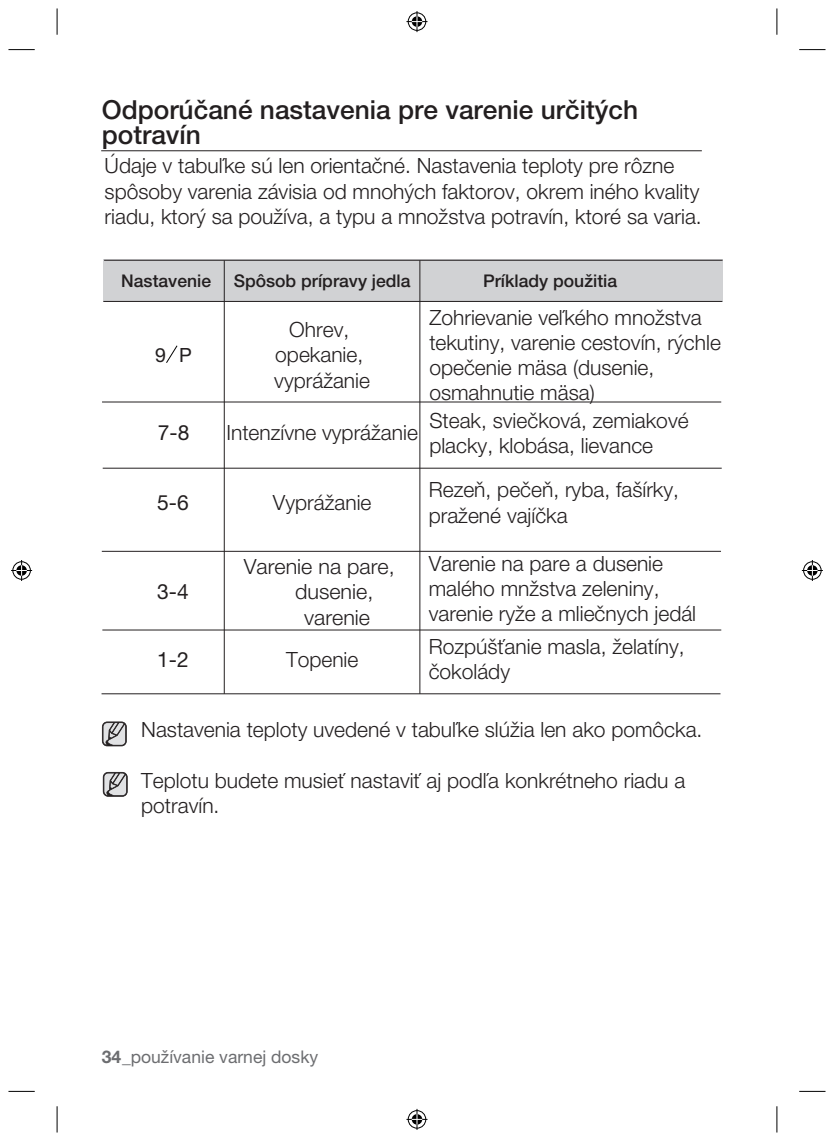
<style>
.page{position:relative;width:834px;height:1141px;background:#fff}
.page>*{position:absolute;margin:0;border:0;box-sizing:border-box;transform-origin:0 0}
.t1{font:500 26.25px/24.8px "Helvetica Neue LT Pro";color:#231f20}
.t2{font:300 21px/25.2px "Helvetica Neue LT Pro";color:#231f20}
.t3{font:21px "Helvetica Neue LT Pro";color:#231f20}
.t4{font:19.6px "Helvetica Neue LT Pro";color:#231f20}
.t5{font:500 17.5px "Helvetica Neue LT Pro";color:#231f20}
.t6{font:17.5px "Helvetica Neue LT Pro";color:#6c6d70}
.s1{font-weight:700}
</style>
<div class="page">
<svg style="left:776px;top:1106px;width:1px;height:26px"></svg>
<svg style="left:776px;top:8px;width:1px;height:27px"></svg>
<svg style="left:57px;top:1106px;width:1px;height:26px"></svg>
<svg style="left:57px;top:8px;width:1px;height:27px"></svg>
<svg style="left:799px;top:1091px;width:26px;height:1px"></svg>
<svg style="left:8px;top:1091px;width:27px;height:1px"></svg>
<svg style="left:799px;top:49px;width:26px;height:1px"></svg>
<svg style="left:8px;top:49px;width:27px;height:1px"></svg>
<svg style="left:406px;top:11px;width:21px;height:21px"></svg>
<svg style="left:406px;top:1109px;width:21px;height:21px"></svg>
<svg style="left:11px;top:560px;width:21px;height:21px"></svg>
<svg style="left:801px;top:560px;width:21px;height:21px"></svg>
<hr style="left:101px;top:150px;width:600px;height:1px;background:#231f20">
<svg style="left:102px;top:722px;width:25px;height:24px"></svg>
<svg style="left:103px;top:772px;width:25px;height:25px"></svg>
<div style="left:103px;top:260px;width:619px;height:42px;background:#d1d2d4"></div>
<hr style="left:104px;top:260px;width:618px;height:1px;background:#231f20">
<hr style="left:224px;top:260px;width:1px;height:434px;background:#231f20">
<hr style="left:419px;top:260px;width:1px;height:434px;background:#231f20">
<hr style="left:103px;top:301px;width:619px;height:1px;background:#231f20">
<hr style="left:102px;top:402px;width:619px;height:1px;background:#231f20">
<hr style="left:103px;top:468px;width:618px;height:1px;background:#231f20">
<svg style="left:166px;top:345px;width:12px;height:18px"></svg>
<hr style="left:102px;top:551px;width:618px;height:1px;background:#231f20">
<hr style="left:102px;top:630px;width:619px;height:1px;background:#231f20">
<hr style="left:101px;top:693px;width:619px;height:1px;background:#231f20">
<p class="t1" style="left:102px;top:97px;width:537px">Odporúčané nastavenia pre varenie určitých potravín</p>
<p class="t2" style="left:105px;top:153px;width:598px">Údaje v tabuľke sú len orientačné. Nastavenia teploty pre rôzne spôsoby varenia závisia od mnohých faktorov, okrem iného kvality riadu, ktorý sa používa, a typu a množstva potravín, ktoré sa varia.</p>
<p class="t5" style="left:121px;top:270px;width:91px">Nastavenie</p>
<p class="t5" style="left:234px;top:270px;width:178px">Spôsob prípravy jedla</p>
<p class="t5" style="left:483px;top:270px;width:135px">Príklady použitia</p>
<p class="t4" style="left:155px;top:343px;width:38px">9 P</p>
<p class="t3" style="left:158px;top:420px;width:33px">7-8</p>
<p class="t3" style="left:157px;top:490px;width:33px">5-6</p>
<p class="t3" style="left:157px;top:579px;width:33px">3-4</p>
<p class="t3" style="left:157px;top:647px;width:33px">1-2</p>
<p class="t2" style="left:274px;top:317px;width:97px;text-align:center">Ohrev, opekanie, vyprážanie</p>
<p class="t2" style="left:226px;top:420px;width:193px">Intenzívne vyprážanie</p>
<p class="t2" style="left:273px;top:489px;width:100px">Vyprážanie</p>
<p class="t2" style="left:429px;top:304px;width:293px">Zohrievanie veľkého množstva tekutiny, varenie cestovín, rýchle opečenie mäsa (dusenie, osmahnutie mäsa)</p>
<p class="t2" style="left:429px;top:407px;width:261px">Steak, sviečková, zemiakové placky, klobása, lievance</p>
<p class="t2" style="left:428px;top:477px;width:252px">Rezeň, pečeň, ryba, fašírky, pražené vajíčka</p>
<p class="t2" style="left:244px;top:554px;width:152px">Varenie na pare,</p>
<p class="t2" style="left:295px;top:579px;width:80px">dusenie,</p>
<p class="t2" style="left:304px;top:604px;width:67px">varenie</p>
<p class="t2" style="left:286px;top:646px;width:74px">Topenie</p>
<p class="t2" style="left:428px;top:550px;width:269px">Varenie na pare a dusenie malého mnžstva zeleniny, varenie ryže a mliečnych jedál</p>
<p class="t2" style="left:428px;top:634px;width:257px">Rozpúšťanie masla, želatíny, čokolády</p>
<p class="t2" style="left:141px;top:717px;width:562px">Nastavenia teploty uvedené v tabuľke slúžia len ako pomôcka.</p>
<p class="t2" style="left:141px;top:767px;width:545px">Teplotu budete musieť nastaviť aj podľa konkrétneho riadu a potravín.</p>
<p class="t6" style="left:102px;top:1046px;width:218px"><span class="s1">34</span>_používanie varnej dosky</p>
</div>
